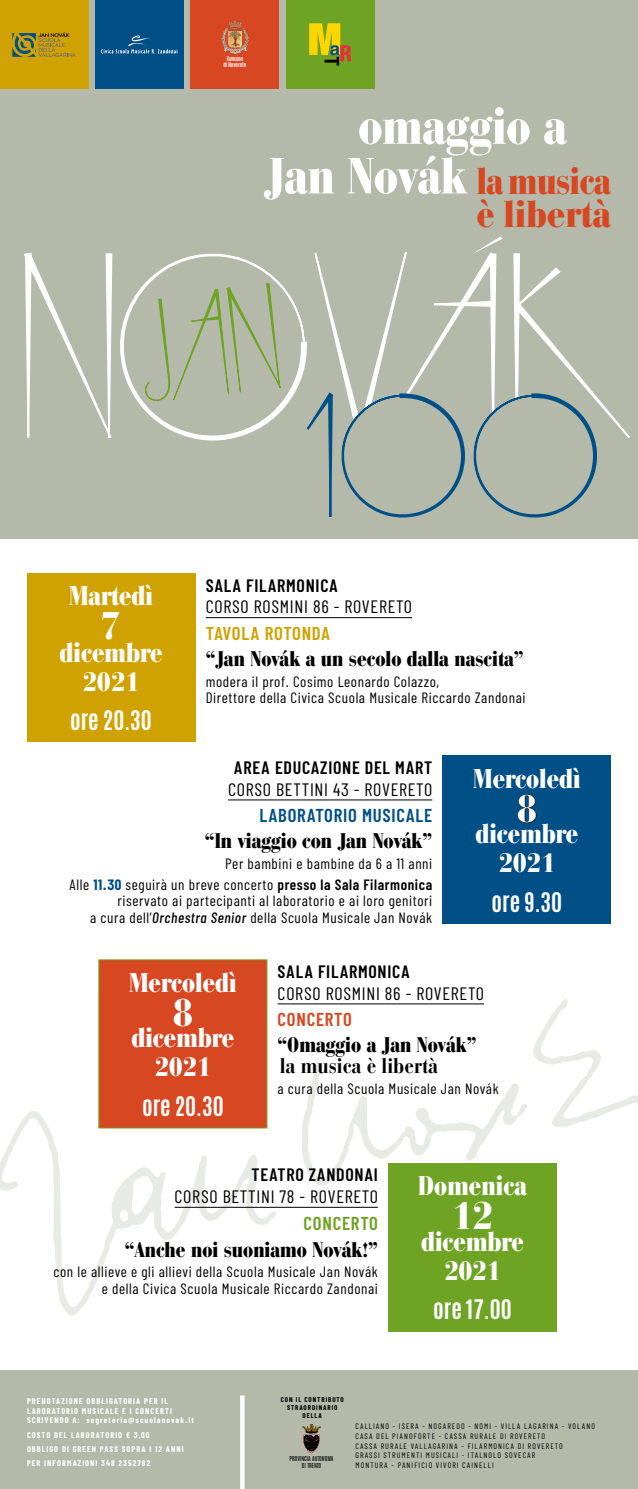
<style>
.page{position:relative;width:638px;height:1489px;background:#fff}
.page>*{position:absolute;margin:0;border:0;box-sizing:border-box;transform-origin:0 0}
.t1{font:900 condensed 50.25px/49.6px "Bauer Bodoni Std";color:#fff}
.t2{font:900 condensed 39px "Bauer Bodoni Std";color:#fff}
.t3{font:900 condensed 37.05px "Bauer Bodoni Std";letter-spacing:.01em;color:#d74721;scale:1.04 1}
.t4{font:900 condensed 27px/29.2px "Bauer Bodoni Std";color:#fff;text-align:center}
.t5{font:700 22.5px "Antonio";color:#fff}
.t6{font:900 condensed 21px "Bauer Bodoni Std";color:#000}
.t7{font:700 condensed 21px "Bauer Bodoni Std";color:#000}
.t8{font:600 18.75px "Barlow Condensed";letter-spacing:.04em;color:#004f87}
.t9{font:600 18.75px "Barlow Condensed";letter-spacing:.025em;color:#d0a200}
.t10{font:600 18.75px "Barlow Condensed";letter-spacing:.04em;color:#6ea324}
.t11{font:600 18.75px "Barlow Condensed";letter-spacing:.04em;color:#d74721}
.t12{font:18px "Barlow Condensed";letter-spacing:.04em;color:#000}
.t13{font:600 18px "Barlow Condensed";letter-spacing:.04em;color:#000}
.t14{font:15px/16.5px "Barlow Condensed";letter-spacing:.04em;color:#000;text-align:right}
.t15{font:700 8.25px/9.9px "Barlow Condensed";letter-spacing:.13em;color:#fff}
.t16{font:7.95px/9.5px "Barlow Condensed";letter-spacing:.13em;color:#000}
.t17{font:700 6.98px/7.6px "Barlow Condensed";letter-spacing:.13em;color:#000;text-align:center}
.t18{font:5.7px/7.4px "Antonio";color:#000;text-align:center}
.t19{font:700 5.25px/5.7px "Antonio";color:#fff;text-align:center}
.s1{font-size:37.05px;color:#d74721}
.s2{font-weight:700;color:#004f87}
.s3{font-weight:600}
.s4{font-weight:500;font-style:italic}
</style>
<div class="page">
<div style="left:0;top:0;width:638px;height:538px;background:#b4b9aa"></div>
<div style="left:0;top:1369px;width:638px;height:119px;background:#b4b9aa"></div>
<div style="left:27px;top:573px;width:168px;height:168px;background:#d0a200"></div>
<div style="left:0;top:0;width:88px;height:88px;background:#d0a200"></div>
<div style="left:286px;top:0;width:88px;height:88px;background:#6ea324"></div>
<div style="left:95px;top:0;width:89px;height:88px;background:#004f87"></div>
<div style="left:191px;top:0;width:88px;height:88px;background:#d74721"></div>
<div style="left:443px;top:755px;width:168px;height:169px;background:#004f87"></div>
<div style="left:98px;top:959px;width:169px;height:169px;background:#d74721"></div>
<div style="left:388px;top:1163px;width:168px;height:168px;background:#6ea324"></div>
<svg style="left:12px;top:32px;width:64px;height:25px"></svg>
<hr style="left:206px;top:617px;width:206px;height:1px;background:#000">
<svg style="left:517px;top:794px;width:19px;height:29px"></svg>
<hr style="left:228px;top:799px;width:204px;height:1px;background:#000">
<svg style="left:302px;top:1424px;width:19px;height:29px"></svg>
<div style="left:240px;top:1395px;width:5px;height:93px;background:#fff"></div>
<svg style="left:23px;top:252px;width:615px;height:325px"></svg>
<svg style="left:118px;top:253px;width:187px;height:309px"></svg>
<svg style="left:120px;top:236px;width:477px;height:281px"></svg>
<svg style="left:305px;top:391px;width:292px;height:228px"></svg>
<img style="left:221px;top:21px;width:28px;height:32px">
<svg style="left:309px;top:23px;width:42px;height:42px"></svg>
<img style="left:101px;top:36px;width:77px;height:17px">
<svg style="left:0;top:1110px;width:166px;height:206px"></svg>
<svg style="left:166px;top:998px;width:472px;height:296px"></svg>
<p class="t19" style="left:223px;top:56px;width:24px">Comune<br>di Rovereto</p>
<h1 class="t1" style="left:264px;top:101px;width:348px;text-indent:94px">omaggio a<br>Jan Novák <span class="s1">la musica</span></h1>
<h3 class="t3" style="left:477px;top:192px;width:130px">è libertà</h3>
<h3 class="t4" style="left:69px;top:580px;width:85px">Martedì</h3>
<h2 class="t2" style="left:101px;top:602px;width:22px">7</h2>
<h3 class="t4" style="left:60px;top:637px;width:105px">dicembre<br>2021</h3>
<h3 class="t5" style="left:70px;top:703px;width:83px">ore 20.30</h3>
<p class="t13" style="left:206px;top:574px;width:134px">SALA FILARMONICA</p>
<p class="t12" style="left:206px;top:595px;width:208px">CORSO ROSMINI 86 - ROVERETO</p>
<p class="t9" style="left:206px;top:621px;width:126px">TAVOLA ROTONDA</p>
<h3 class="t6" style="left:206px;top:646px;width:319px">“Jan Novák a un secolo dalla nascita”</h3>
<p class="t14" style="left:206px;top:672px;width:321px;text-align:left">modera il prof. Cosimo Leonardo Colazzo,<br>Direttore della Civica Scuola Musicale Riccardo Zandonai</p>
<p class="t13" style="left:234px;top:756px;width:200px">AREA EDUCAZIONE DEL MART</p>
<p class="t12" style="left:228px;top:777px;width:206px">CORSO BETTINI 43 - ROVERETO</p>
<p class="t8" style="left:259px;top:803px;width:174px">LABORATORIO MUSICALE</p>
<h3 class="t6" style="left:205px;top:828px;width:229px">“In viaggio con Jan Novák”</h3>
<p class="t14" style="left:69px;top:852px;width:365px;line-height:20.8px">Per bambini e bambine da 6 a 11 anni<br>Alle <span class="s2">11.30</span> seguirà un breve concerto <span class="s3">presso la Sala Filarmonica</span></p>
<p class="t14" style="left:90px;top:892px;width:343px">riservato ai partecipanti al laboratorio e ai loro genitori<br>a cura dell’<span class="s4">Orchestra Senior</span> della Scuola Musicale Jan Novák</p>
<h3 class="t4" style="left:473px;top:763px;width:109px">Mercoledì</h3>
<h2 class="t2" style="left:517px;top:785px;width:22px">8</h2>
<h3 class="t4" style="left:475px;top:819px;width:105px">dicembre<br>2021</h3>
<h3 class="t5" style="left:491px;top:885px;width:72px">ore 9.30</h3>
<h3 class="t4" style="left:129px;top:967px;width:109px">Mercoledì</h3>
<h2 class="t2" style="left:173px;top:989px;width:22px">8</h2>
<h3 class="t4" style="left:131px;top:1022px;width:105px">dicembre<br>2021</h3>
<h3 class="t5" style="left:142px;top:1089px;width:83px">ore 20.30</h3>
<p class="t13" style="left:278px;top:960px;width:134px">SALA FILARMONICA</p>
<p class="t12" style="left:278px;top:981px;width:208px">CORSO ROSMINI 86 - ROVERETO</p>
<p class="t11" style="left:278px;top:1007px;width:76px">CONCERTO</p>
<h3 class="t6" style="left:278px;top:1032px;width:200px">“Omaggio a Jan Novák”</h3>
<h3 class="t7" style="left:280px;top:1053px;width:160px">la musica è libertà</h3>
<p class="t14" style="left:278px;top:1079px;width:223px">a cura della Scuola Musicale Jan Novák</p>
<p class="t13" style="left:251px;top:1163px;width:128px">TEATRO ZANDONAI</p>
<p class="t12" style="left:174px;top:1185px;width:205px">CORSO BETTINI 78 - ROVERETO</p>
<p class="t10" style="left:304px;top:1211px;width:76px">CONCERTO</p>
<h3 class="t6" style="left:125px;top:1236px;width:254px">“Anche noi suoniamo Novák!”</h3>
<p class="t14" style="left:53px;top:1263px;width:326px">con le allieve e gli allievi della Scuola Musicale Jan Novák e della Civica Scuola Musicale Riccardo Zandonai</p>
<h3 class="t4" style="left:418px;top:1170px;width:110px">Domenica</h3>
<h2 class="t2" style="left:452px;top:1192px;width:42px">12</h2>
<h3 class="t4" style="left:421px;top:1226px;width:105px">dicembre<br>2021</h3>
<h3 class="t5" style="left:433px;top:1292px;width:80px">ore 17.00</h3>
<p class="t15" style="left:27px;top:1395px;width:168px">PRENOTAZIONE OBBLIGATORIA PER IL<br>LABORATORIO MUSICALE E I CONCERTI<br>SCRIVENDO A: segreteria@scuolanovak.it</p>
<p class="t15" style="left:27px;top:1427px;width:158px;line-height:14.2px">COSTO DEL LABORATORIO € 3,00<br>OBBLIGO DI GREEN PASS SOPRA I 12 ANNI<br>PER INFORMAZIONI 348 2352782</p>
<p class="t17" style="left:281px;top:1395px;width:65px">CON IL CONTRIBUTO<br>STRAORDINARIO<br>DELLA</p>
<p class="t18" style="left:290px;top:1454px;width:45px">PROVINCIA AUTONOMA<br>DI TRENTO</p>
<p class="t16" style="left:355px;top:1421px;width:241px">CALLIANO - ISERA - NOGAREDO - NOMI - VILLA LAGARINA - VOLANO CASA DEL PIANOFORTE - CASSA RURALE DI ROVERETO<br>CASSA RURALE VALLAGARINA - FILARMONICA DI ROVERETO<br>GRASSI STRUMENTI MUSICALI - ITALNOLO SOVECAR<br>MONTURA - PANIFICIO VIVORI CAINELLI</p>
</div>
